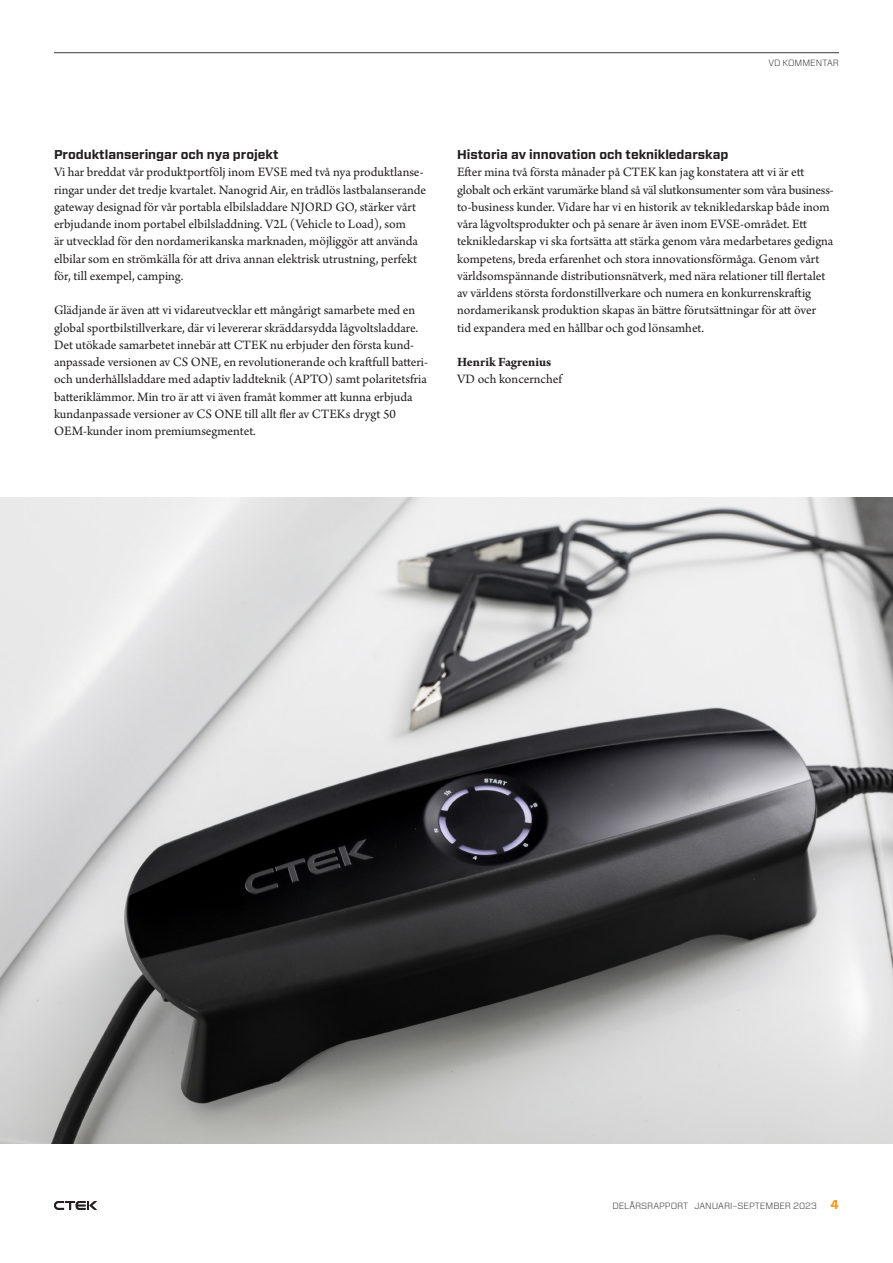
<style>
.page{position:relative;width:893px;height:1263px;background:#fff}
.page>*{position:absolute;margin:0;border:0;box-sizing:border-box;transform-origin:0 0}
.t1{font:13.5px/17.2px "Arno Pro";letter-spacing:-.005em;color:#231f20}
.t2{font:700 13.5px "Arno Pro";color:#231f20}
.mell{font:700 12.75px "Forza";color:#231f20}
.Mell_stor{font:300 9px "Forza";color:#231f20}
.s1{font-weight:700;font-size:12.75px;color:#f7931d}
</style>
<div class="page">
<svg style="left:54px;top:1201px;width:43px;height:9px"></svg>
<hr style="left:54px;top:52px;width:785px;height:1px;background:#3d3941">
<img style="left:0;top:497px;width:893px;height:647px">
<p class="Mell_stor" style="left:768px;top:56px;width:72px">VD KOMMENTAR</p>
<p class="mell" style="left:54px;top:146px;width:226px">Produktlanseringar och nya projekt</p>
<p class="t1" style="left:54px;top:164px;width:374px">Vi har breddat vår produktportfölj inom EVSE med två nya produktlanse&shy;ringar under det tredje kvartalet. Nanogrid Air, en trådlös lastbalanserande gateway designad för vår portabla elbilsladdare NJORD GO, stärker vårt erbjudande inom portabel elbilsladdning. V2L (Vehicle to Load), som<br>är utvecklad för den nordamerikanska marknaden, möjliggör att använda elbilar som en strömkälla för att driva annan elektrisk utrustning, perfekt för, till exempel, camping.</p>
<p class="t1" style="left:54px;top:302px;width:375px">Glädjande är även att vi vidareutvecklar ett mångårigt samarbete med en global sportbilstillverkare, där vi levererar skräddarsydda lågvoltsladdare.<br>Det utökade samarbetet innebär att CTEK nu erbjuder den första kund&shy;anpassade versionen av CS ONE, en revolutionerande och kraftfull batteri&shy;och underhållsladdare med adaptiv laddteknik (APTO) samt polaritetsfria batteriklämmor. Min tro är att vi även framåt kommer att kunna erbjuda kundanpassade versioner av CS ONE till allt fler av CTEKs drygt 50<br>OEM-kunder inom premiumsegmentet.</p>
<p class="mell" style="left:457px;top:146px;width:273px">Historia av innovation och teknikledarskap</p>
<p class="t1" style="left:457px;top:164px;width:378px">Efter mina två första månader på CTEK kan jag konstatera att vi är ett globalt och erkänt varumärke bland så väl slutkonsumenter som våra business&shy;to-business kunder. Vidare har vi en historik av teknikledarskap både inom våra lågvoltsprodukter och på senare år även inom EVSE-området. Ett teknikledarskap vi ska fortsätta att stärka genom våra medarbetares gedigna kompetens, breda erfarenhet och stora innovationsförmåga. Genom vårt världsomspännande distributionsnätverk, med nära relationer till flertalet av världens största fordonstillverkare och numera en konkurrenskraftig nordamerikansk produktion skapas än bättre förutsättningar för att över<br>tid expandera med en hållbar och god lönsamhet.</p>
<p class="t2" style="left:457px;top:354px;width:96px">Henrik Fagrenius</p>
<p class="t1" style="left:457px;top:371px;width:106px">VD och koncernchef</p>
<p class="Mell_stor" style="left:612px;top:1199px;width:228px">DELÅRSRAPPORT JANUARI–SEPTEMBER 2023 <span class="s1">4</span></p>
</div>
